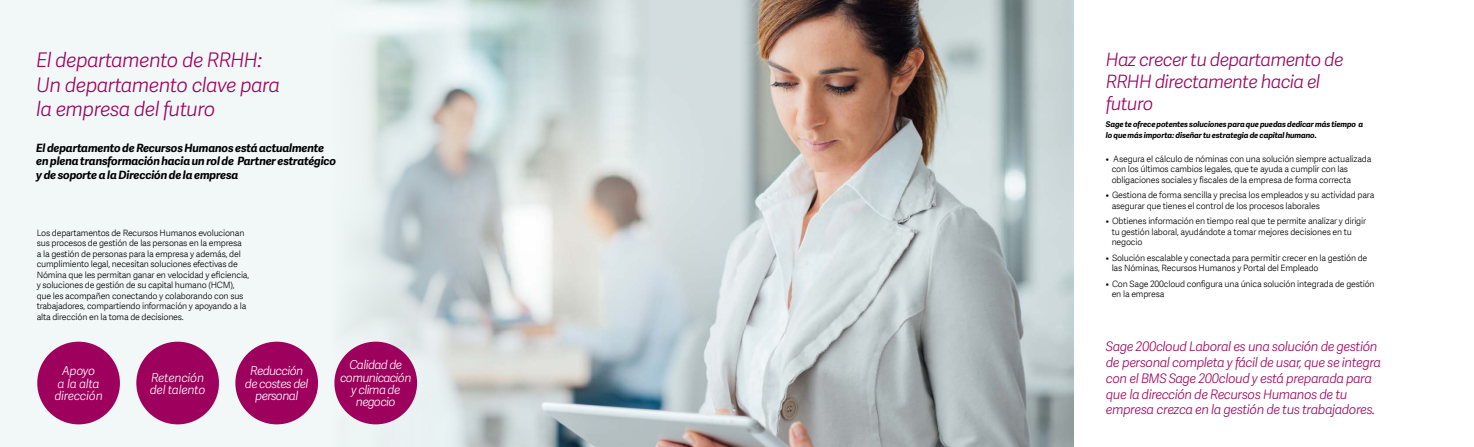
<style>
.page{position:relative;width:1474px;height:447px;background:#fff}
.page>*{position:absolute;margin:0;border:0;box-sizing:border-box;transform-origin:0 0}
.t1{font:italic 20.12px/24.2px "Adelle Sans SAGE Lt";letter-spacing:-.025em;color:#9e005d}
.t2{font:italic 18.38px/22.1px "Adelle Sans SAGE Lt";letter-spacing:-.035em;color:#9e005d}
.t3{font:italic 13.12px/15.8px "Adelle Sans SAGE Lt";letter-spacing:-.035em;color:#9e005d}
.t4{font:italic 12.25px/12.2px "Adelle Sans SAGE Lt";letter-spacing:-.05em;color:#fff;text-align:center}
.t5{font:italic 12.25px/12.2px "Adelle Sans SAGE Lt";letter-spacing:-.02em;color:#fff;text-align:center}
.t6{font:italic 700 11.38px/13.7px "Adelle Sans SAGE";letter-spacing:-.02em;color:#000}
.t7{font:8.75px/10.5px "Adelle Sans SAGE Lt";letter-spacing:-.02em;color:#000}
.t8{font:italic 700 7.88px/11.4px "Adelle Sans SAGE";letter-spacing:-.02em;color:#000}
</style>
<div class="page">
<div style="left:0;top:0;width:401px;height:446px;background:#f2f8f8"></div>
<img style="left:487px;top:0;width:586px;height:446px">
<svg style="left:334px;top:0;width:153px;height:446px"></svg>
<div style="left:37px;top:341px;width:83px;height:83px;background:#9e005d;border-radius:50%"></div>
<div style="left:235px;top:341px;width:83px;height:83px;background:#9e005d;border-radius:50%"></div>
<div style="left:136px;top:341px;width:83px;height:83px;background:#9e005d;border-radius:50%"></div>
<div style="left:334px;top:341px;width:83px;height:83px;background:#9e005d;border-radius:50%"></div>
<h1 class="t1" style="left:36px;top:47px;width:245px">El departamento de RRHH:<br>Un departamento clave para la empresa del futuro</h1>
<h3 class="t6" style="left:36px;top:140px;width:301px">El departamento de Recursos Humanos está actualmente en plena transformación hacia un rol de Partner estratégico y de soporte a la Dirección de la empresa</h3>
<p class="t7" style="left:37px;top:227px;width:214px">Los departamentos de Recursos Humanos evolucionan sus procesos de gestión de las personas en la empresa<br>a la gestión de personas para la empresa y además, del cumplimiento legal, necesitan soluciones efectivas de Nómina que les permitan ganar en velocidad y eficiencia, y soluciones de gestión de su capital humano (HCM), que les acompañen conectando y colaborando con sus trabajadores, compartiendo información y apoyando a la alta dirección en la toma de decisiones.</p>
<h3 class="t5" style="left:54px;top:364px;width:50px">Apoyo<br>a la alta dirección</h3>
<h3 class="t4" style="left:245px;top:364px;width:65px">Reducción de costes del personal</h3>
<h3 class="t5" style="left:150px;top:370px;width:57px;text-align:left">Retención del talento</h3>
<h3 class="t4" style="left:340px;top:358px;width:73px">Calidad de comunicación y clima de negocio</h3>
<h2 class="t2" style="left:1105px;top:47px;width:239px">Haz crecer tu departamento de<br>RRHH directamente hacia el futuro</h2>
<p class="t8" style="left:1105px;top:118px;width:259px">Sage te ofrece potentes soluciones para que puedas dedicar más tiempo a lo que más importa: diseñar tu estrategia de capital humano.</p>
<p class="t7" style="left:1111px;top:153px;width:261px;text-indent:-6px">• Asegura el cálculo de nóminas con una solución siempre actualizada con los últimos cambios legales, que te ayuda a cumplir con las obligaciones sociales y fiscales de la empresa de forma correcta</p>
<p class="t7" style="left:1111px;top:189px;width:264px;text-indent:-6px">• Gestiona de forma sencilla y precisa los empleados y su actividad para asegurar que tienes el control de los procesos laborales</p>
<p class="t7" style="left:1111px;top:215px;width:256px;text-indent:-6px">• Obtienes información en tiempo real que te permite analizar y dirigir tu gestión laboral, ayudándote a tomar mejores decisiones en tu negocio</p>
<p class="t7" style="left:1111px;top:252px;width:257px;text-indent:-6px">• Solución escalable y conectada para permitir crecer en la gestión de las Nóminas, Recursos Humanos y Portal del Empleado</p>
<p class="t7" style="left:1111px;top:278px;width:264px;text-indent:-6px">• Con Sage 200cloud configura una única solución integrada de gestión en la empresa</p>
<h3 class="t3" style="left:1105px;top:338px;width:277px">Sage 200cloud Laboral es una solución de gestión de personal completa y fácil de usar, que se integra con el BMS Sage 200cloud y está preparada para que la dirección de Recursos Humanos de tu empresa crezca en la gestión de tus trabajadores.</h3>
</div>
